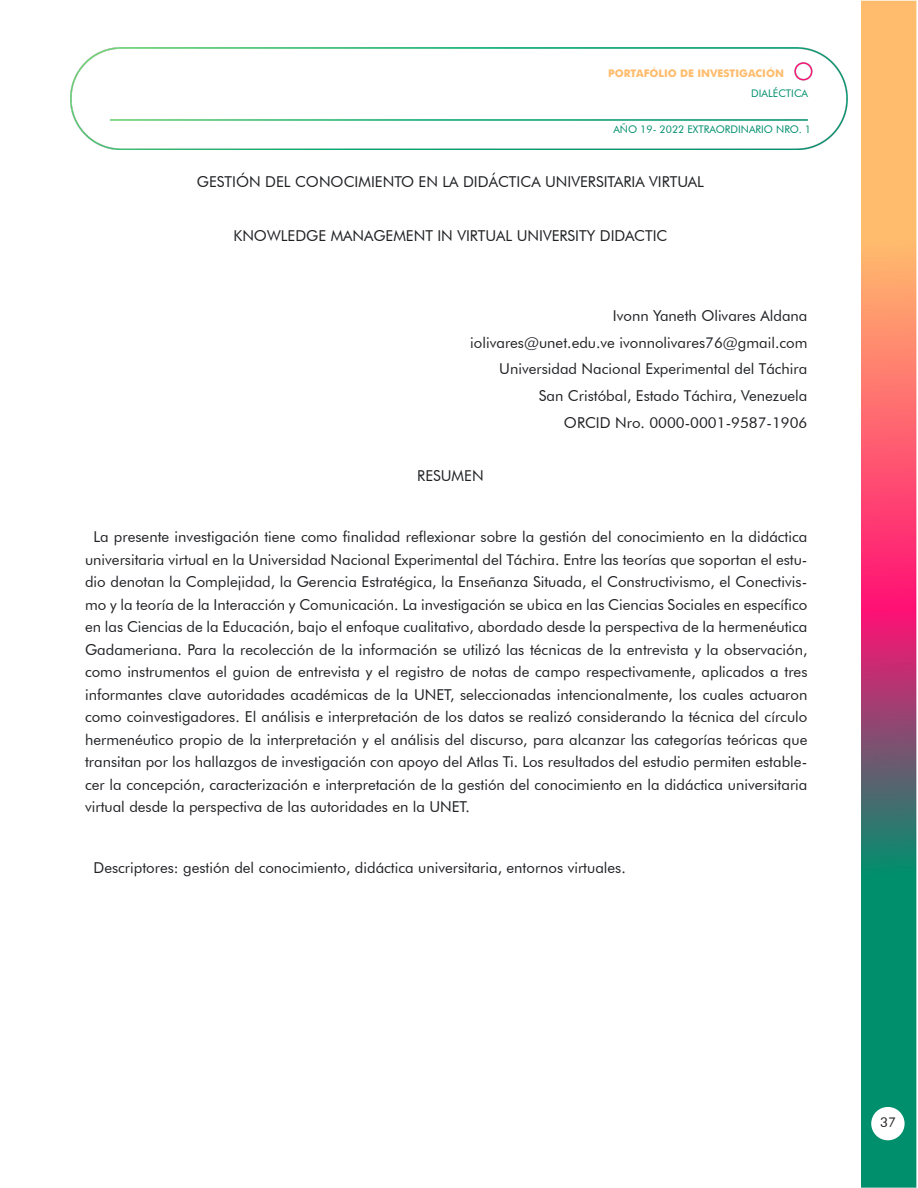
<style>
.page{position:relative;width:918px;height:1188px;background:#fff}
.page>*{position:absolute;margin:0;border:0;box-sizing:border-box;transform-origin:0 0}
.Normal__Web{font:15px/22.5px "Futura BT";color:#202124;text-align:justify}
.t1{font:13.5px "Futura BT";color:#231f20}
.t2{font:10.5px "Futura BT";color:#008f6d}
.t3{font:700 10.5px "Futura";color:#ffbc6d}
</style>
<div class="page">
<img style="left:861px;top:0;width:56px;height:1188px">
<img style="left:71px;top:48px;width:776px;height:102px">
<div style="left:871px;top:1107px;width:34px;height:33px;background:#fff;border-radius:50%"></div>
<p class="t3" style="left:608px;top:66px;width:177px">PORTAFÓLIO DE INVESTIGACIÓN</p>
<p class="t2" style="left:751px;top:87px;width:58px">DIALÉCTICA</p>
<p class="t2" style="left:613px;top:123px;width:199px">AÑO 19- 2022 EXTRAORDINARIO NRO. 1</p>
<p class="Normal__Web" style="left:197px;top:171px;width:509px">GESTIÓN DEL CONOCIMIENTO EN LA DIDÁCTICA UNIVERSITARIA VIRTUAL</p>
<p class="Normal__Web" style="left:233px;top:224px;width:436px">KNOWLEDGE MANAGEMENT IN VIRTUAL UNIVERSITY DIDACTIC</p>
<p class="Normal__Web" style="left:613px;top:304px;width:196px">Ivonn Yaneth Olivares Aldana</p>
<p class="Normal__Web" style="left:470px;top:331px;width:339px">iolivares@unet.edu.ve ivonnolivares76@gmail.com</p>
<p class="Normal__Web" style="left:499px;top:358px;width:310px">Universidad Nacional Experimental del Táchira</p>
<p class="Normal__Web" style="left:539px;top:385px;width:270px">San Cristóbal, Estado Táchira, Venezuela</p>
<p class="Normal__Web" style="left:564px;top:411px;width:245px">ORCID Nro. 0000-0001-9587-1906</p>
<p class="Normal__Web" style="left:417px;top:465px;width:68px">RESUMEN</p>
<p class="Normal__Web" style="left:85px;top:526px;width:724px;text-indent:9px">La presente investigación tiene como finalidad reflexionar sobre la gestión del conocimiento en la didáctica universitaria virtual en la Universidad Nacional Experimental del Táchira. Entre las teorías que soportan el estu&shy;dio denotan la Complejidad, la Gerencia Estratégica, la Enseñanza Situada, el Constructivismo, el Conectivis&shy;mo y la teoría de la Interacción y Comunicación. La investigación se ubica en las Ciencias Sociales en específico en las Ciencias de la Educación, bajo el enfoque cualitativo, abordado desde la perspectiva de la hermenéutica Gadameriana. Para la recolección de la información se utilizó las técnicas de la entrevista y la observación, como instrumentos el guion de entrevista y el registro de notas de campo respectivamente, aplicados a tres informantes clave autoridades académicas de la UNET, seleccionadas intencionalmente, los cuales actuaron como coinvestigadores. El análisis e interpretación de los datos se realizó considerando la técnica del círculo hermenéutico propio de la interpretación y el análisis del discurso, para alcanzar las categorías teóricas que transitan por los hallazgos de investigación con apoyo del Atlas Ti. Los resultados del estudio permiten estable&shy;cer la concepción, caracterización e interpretación de la gestión del conocimiento en la didáctica universitaria virtual desde la perspectiva de las autoridades en la UNET.</p>
<p class="Normal__Web" style="left:94px;top:857px;width:534px">Descriptores: gestión del conocimiento, didáctica universitaria, entornos virtuales.</p>
<p class="t1" style="left:880px;top:1114px;width:17px">37</p>
</div>
